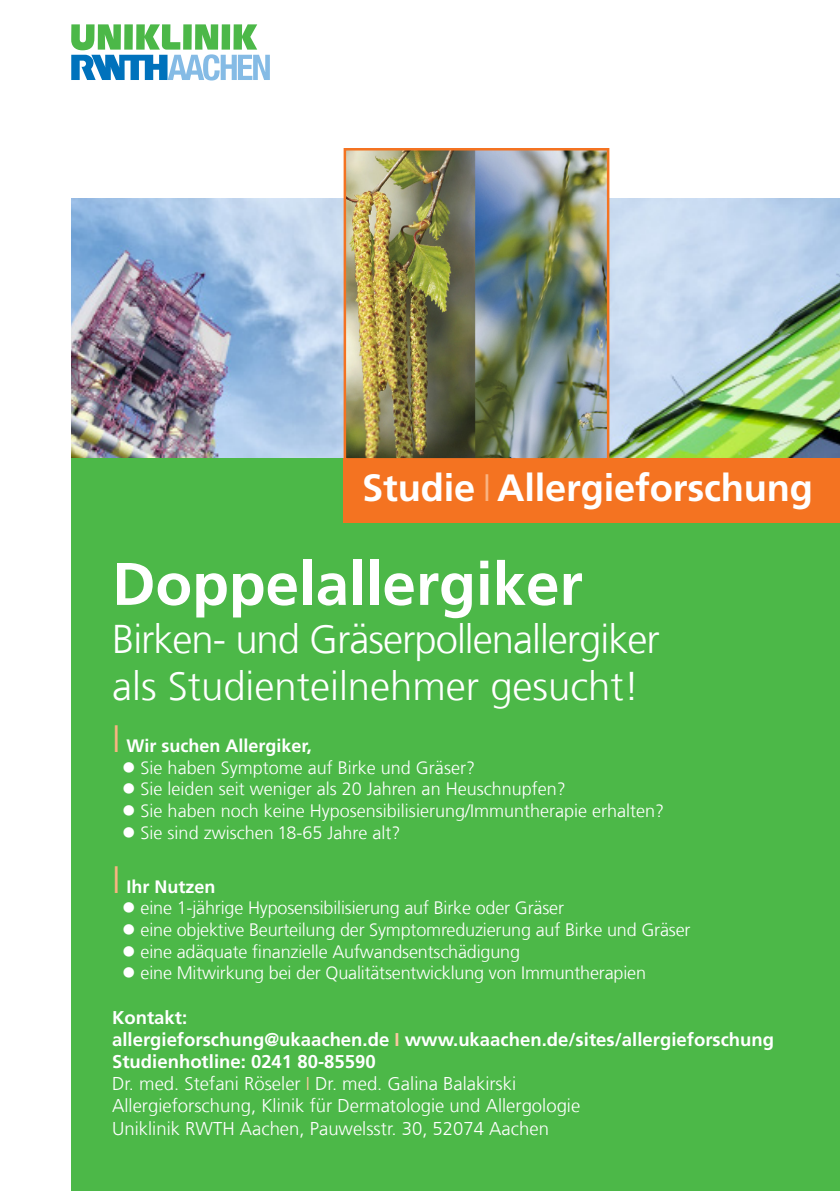
<style>
.page{position:relative;width:840px;height:1191px;background:#fff}
.page>*{position:absolute;margin:0;border:0;box-sizing:border-box;transform-origin:0 0}
.t1{font:700 60px "Frutiger LT Com";color:#fff}
.t2{font:300 40px/47.4px "Frutiger LT Com";letter-spacing:-.025em;color:#fff}
.t3{font:700 38px "Frutiger LT Com";letter-spacing:-.005em;color:#fff}
.t4{font:300 18.4px/22.2px "Frutiger LT Com";color:#fff}
.t5{font:300 18px "Frutiger LT Com";letter-spacing:-.01em;color:#fff}
.t6{font:700 18px "Frutiger LT Com";color:#fff}
.s1{font-weight:300;color:#fab482}
.s2{font-weight:300;font-size:38px;color:#fab482}
.s3{font-weight:700}
.s4{font-weight:700;color:#fcc8a1}
.s5{color:#fcc8a1}
</style>
<div class="page">
<img style="left:71px;top:198px;width:768px;height:260px">
<div style="left:71px;top:458px;width:768px;height:733px;background:#4cb848"></div>
<svg style="left:71px;top:24px;width:199px;height:56px"></svg>
<div style="left:343px;top:458px;width:496px;height:65px;background:#f47321"></div>
<img style="left:346px;top:151px;width:260px;height:306px">
<div style="left:343px;top:148px;width:266px;height:312px;border:2px solid #f47321"></div>
<h3 class="t3" style="left:362px;top:465px;width:452px">Studie <span class="s1">I</span> Allergieforschung</h3>
<h1 class="t1" style="left:112px;top:549px;width:472px">Doppelallergiker</h1>
<h2 class="t2" style="left:112px;top:615px;width:549px">Birken- und Gräserpollenallergiker als Studienteilnehmer gesucht!</h2>
<p class="t6" style="left:112px;top:735px;width:201px"><span class="s2">I</span> Wir suchen Allergiker,</p>
<p class="t5" style="left:122px;top:757px;width:354px">● Sie haben Symptome auf Birke und Gräser?</p>
<p class="t5" style="left:122px;top:778px;width:445px">● Sie leiden seit weniger als 20 Jahren an Heuschnupfen?</p>
<p class="t5" style="left:122px;top:800px;width:543px">● Sie haben noch keine Hyposensibilisierung/Immuntherapie erhalten?</p>
<p class="t5" style="left:122px;top:822px;width:279px">● Sie sind zwischen 18-65 Jahre alt?</p>
<p class="t6" style="left:112px;top:876px;width:105px"><span class="s2">I</span> Ihr Nutzen</p>
<p class="t5" style="left:122px;top:897px;width:443px">● eine 1-jährige Hyposensibilisierung auf Birke oder Gräser</p>
<p class="t5" style="left:122px;top:919px;width:569px">● eine objektive Beurteilung der Symptomreduzierung auf Birke und Gräser</p>
<p class="t5" style="left:122px;top:941px;width:399px">● eine adäquate finanzielle Aufwandsentschädigung</p>
<p class="t5" style="left:122px;top:962px;width:525px">● eine Mitwirkung bei der Qualitätsentwicklung von Immuntherapien</p>
<p class="t4" style="left:112px;top:1006px;width:663px"><span class="s3">Kontakt:<br>allergieforschung@ukaachen.de</span> <span class="s4">I</span> <span class="s3">www.ukaachen.de/sites/allergieforschung Studienhotline: 0241 80-85590<br></span>Dr. med. Stefani Röseler <span class="s5">I</span> Dr. med. Galina Balakirski<br>Allergieforschung, Klinik für Dermatologie und Allergologie<br>Uniklinik RWTH Aachen, Pauwelsstr. 30, 52074 Aachen</p>
</div>
